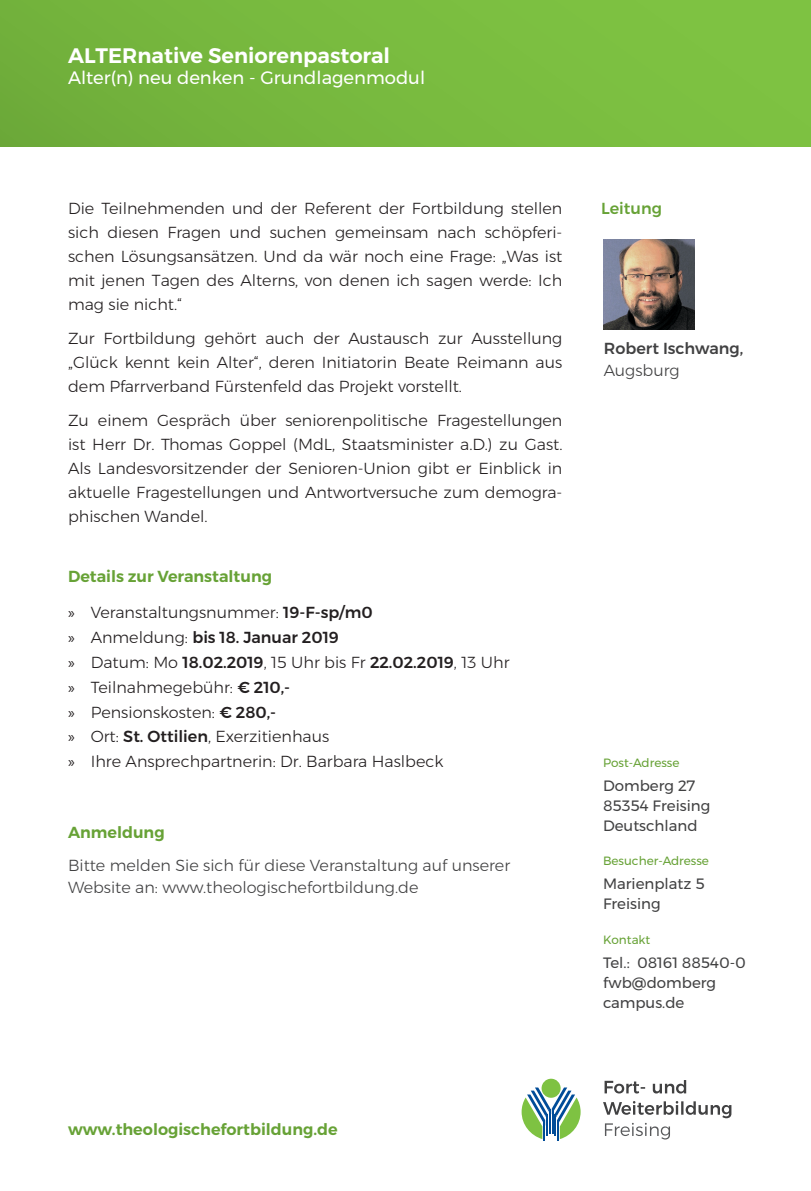
<style>
.page{position:relative;width:811px;height:1191px;background:#fff}
.page>*{position:absolute;margin:0;border:0;box-sizing:border-box;transform-origin:0 0}
.t1{font:600 21px "Montserrat";color:#fff}
.t2{font:18px "Montserrat";color:#fff}
.t3{font:300 16px/24px "Montserrat";color:#231f20;text-align:justify}
.t4{font:300 16px/22px "Montserrat";color:#414142}
.t5{font:600 16px "Montserrat";color:#67a236}
.t6{font:500 16px "Montserrat";color:#414142}
.t7{font:500 16px "Montserrat";color:#67a236}
.t8{font:15px/20px "Montserrat";color:#414142}
.t9{font:12px "Montserrat";color:#67a236}
.s1{font-family:"Myriad Pro";font-weight:400}
.s2{font-weight:500}
</style>
<div class="page">
<div style="left:0;top:0;width:811px;height:146px;background:linear-gradient(to right,#71b03b,#80c543)"></div>
<div style="left:541px;top:1078px;width:19px;height:19px;background:#7ec242;border-radius:50%"></div>
<svg style="left:521px;top:1087px;width:59px;height:53px"></svg>
<svg style="left:603px;top:1101px;width:128px;height:38px"></svg>
<svg style="left:604px;top:1080px;width:82px;height:13px"></svg>
<img style="left:604px;top:239px;width:90px;height:90px">
<h1 class="t1" style="left:68px;top:39px;width:323px">ALTERnative Seniorenpastoral</h1>
<p class="t2" style="left:68px;top:64px;width:358px">Alter(n) neu denken - Grundlagenmodul</p>
<p class="t3" style="left:68px;top:196px;width:496px">Die Teilnehmenden und der Referent der Fortbildung stellen sich diesen Fragen und suchen gemeinsam nach schöpferi&shy;schen Lösungsansätzen. Und da wär noch eine Frage: „Was ist mit jenen Tagen des Alterns, von denen ich sagen werde: Ich mag sie nicht.“</p>
<p class="t3" style="left:68px;top:326px;width:496px">Zur Fortbildung gehört auch der Austausch zur Ausstellung „Glück kennt kein Alter“, deren Initiatorin Beate Reimann aus dem Pfarrverband Fürstenfeld das Projekt vorstellt.</p>
<p class="t3" style="left:68px;top:408px;width:496px">Zu einem Gespräch über seniorenpolitische Fragestellungen ist Herr Dr. Thomas Goppel (MdL, Staatsminister a.D.) zu Gast.<br>Als Landesvorsitzender der Senioren-Union gibt er Einblick in aktuelle Fragestellungen und Antwortversuche zum demogra&shy;phischen Wandel.</p>
<p class="t5" style="left:68px;top:563px;width:205px">Details zur Veranstaltung</p>
<p class="t3" style="left:68px;top:600px;width:443px;line-height:24.8px;text-align:left"><span class="s1">»</span> Veranstaltungsnummer: <span class="s2">19-F-sp/m0<br></span><span class="s1">»</span> Anmeldung: <span class="s2">bis 18. Januar 2019<br></span><span class="s1">»</span> Datum: Mo <span class="s2">18.02.2019</span>, 15 Uhr bis Fr <span class="s2">22.02.2019</span>, 13 Uhr <span class="s1">»</span> Teilnahmegebühr: <span class="s2">€ 210,-<br></span><span class="s1">»</span> Pensionskosten: <span class="s2">€ 280,-<br></span><span class="s1">»</span> Ort: <span class="s2">St. Ottilien</span>, Exerzitienhaus<br><span class="s1">»</span> Ihre Ansprechpartnerin: Dr. Barbara Haslbeck</p>
<p class="t5" style="left:68px;top:819px;width:98px">Anmeldung</p>
<p class="t4" style="left:68px;top:854px;width:444px">Bitte melden Sie sich für diese Veranstaltung auf unserer<br>Website an: www.theologischefortbildung.de</p>
<p class="t7" style="left:601px;top:196px;width:62px">Leitung</p>
<p class="t6" style="left:604px;top:335px;width:141px">Robert Ischwang,</p>
<p class="t4" style="left:604px;top:359px;width:77px">Augsburg</p>
<p class="t9" style="left:603px;top:754px;width:78px">Post-Adresse</p>
<p class="t8" style="left:603px;top:776px;width:109px">Domberg 27<br>85354 Freising<br>Deutschland</p>
<p class="t9" style="left:603px;top:851px;width:107px">Besucher-Adresse</p>
<p class="t8" style="left:603px;top:873px;width:103px">Marienplatz 5<br>Freising</p>
<p class="t9" style="left:603px;top:930px;width:49px">Kontakt</p>
<p class="t8" style="left:603px;top:952px;width:144px">Tel.: 08161 88540-0 fwb@domberg campus.de</p>
<p class="t5" style="left:68px;top:1117px;width:271px">www.theologischefortbildung.de</p>
</div>
